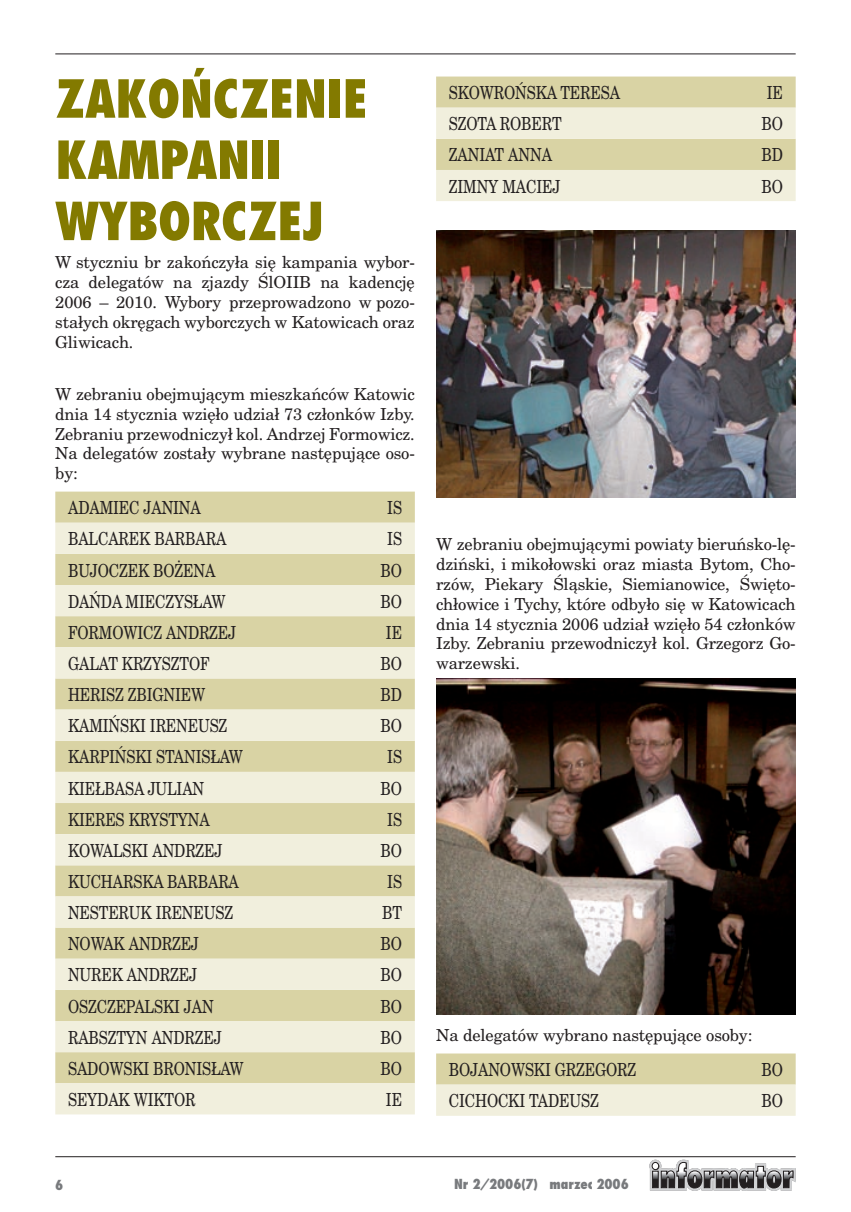
<style>
.page{position:relative;width:851px;height:1212px;background:#fff}
.page>*{position:absolute;margin:0;border:0;box-sizing:border-box;transform-origin:0 0}
.t1{font:800 51px/61.2px "Fujiyama";letter-spacing:-.01em;color:#837a00}
.t2{font:18px "New Brunswick";letter-spacing:-.01em;color:#231f20;scale:.8 1}
.t3{font:16.5px/19.8px "New Brunswick";letter-spacing:-.01em;color:#231f20;text-align:justify}
.t4{font:800 13.5px "Fujiyama";letter-spacing:-.01em;color:#787a7d}
</style>
<div class="page">
<hr style="left:55px;top:1156px;width:740px;height:1px;background:#231f20">
<svg style="left:649px;top:1159px;width:146px;height:32px"></svg>
<hr style="left:55px;top:54px;width:740px;height:1px;background:#231f20">
<div style="left:55px;top:492px;width:360px;height:31px;background:#d9d3a4"></div>
<svg style="left:55px;top:523px;width:360px;height:591px;background:#e5e1c2"></svg>
<svg style="left:436px;top:77px;width:359px;height:124px;background:#e5e1c0"></svg>
<img style="left:436px;top:231px;width:359px;height:267px">
<img style="left:436px;top:679px;width:359px;height:336px">
<svg style="left:436px;top:1053px;width:359px;height:63px;background:#e5e1c1"></svg>
<h1 class="t1" style="left:55px;top:67px;width:314px">ZAKOŃCZENIE<br>KAMPANII<br>WYBORCZEJ</h1>
<p class="t3" style="left:55px;top:252px;width:361px">W styczniu br zakończyła się kampania wybor&shy;cza delegatów na zjazdy ŚlOIIB na kadencję 2006 – 2010. Wybory przeprowadzono w pozo&shy;stałych okręgach wyborczych w Katowicach oraz Gliwicach.</p>
<p class="t3" style="left:55px;top:384px;width:361px">W zebraniu obejmującym mieszkańców Katowic dnia 14 stycznia wzięło udział 73 członków Izby.<br>Zebraniu przewodniczył kol. Andrzej Formowicz.<br>Na delegatów zostały wybrane następujące oso&shy;by:</p>
<p class="t2" style="left:68px;top:496px;width:167px">ADAMIEC JANINA</p>
<p class="t2" style="left:387px;top:496px;width:20px">IS</p>
<p class="t2" style="left:68px;top:528px;width:199px">BALCAREK BARBARA</p>
<p class="t2" style="left:387px;top:528px;width:20px">IS</p>
<p class="t2" style="left:68px;top:559px;width:186px">BUJOCZEK BOŻENA</p>
<p class="t2" style="left:380px;top:559px;width:28px">BO</p>
<p class="t2" style="left:68px;top:590px;width:198px">DAŃDA MIECZYSŁAW</p>
<p class="t2" style="left:380px;top:590px;width:28px">BO</p>
<p class="t2" style="left:68px;top:621px;width:212px">FORMOWICZ ANDRZEJ</p>
<p class="t2" style="left:386px;top:621px;width:22px">IE</p>
<p class="t2" style="left:68px;top:652px;width:178px">GALAT KRZYSZTOF</p>
<p class="t2" style="left:380px;top:652px;width:28px">BO</p>
<p class="t2" style="left:68px;top:683px;width:173px">HERISZ ZBIGNIEW</p>
<p class="t2" style="left:380px;top:683px;width:28px">BD</p>
<p class="t2" style="left:68px;top:714px;width:201px">KAMIŃSKI IRENEUSZ</p>
<p class="t2" style="left:380px;top:714px;width:28px">BO</p>
<p class="t2" style="left:68px;top:746px;width:220px">KARPIŃSKI STANISŁAW</p>
<p class="t2" style="left:387px;top:746px;width:20px">IS</p>
<p class="t2" style="left:68px;top:777px;width:172px">KIEŁBASA JULIAN</p>
<p class="t2" style="left:380px;top:777px;width:28px">BO</p>
<p class="t2" style="left:68px;top:808px;width:179px">KIERES KRYSTYNA</p>
<p class="t2" style="left:387px;top:808px;width:20px">IS</p>
<p class="t2" style="left:68px;top:839px;width:194px">KOWALSKI ANDRZEJ</p>
<p class="t2" style="left:380px;top:839px;width:28px">BO</p>
<p class="t2" style="left:68px;top:870px;width:215px">KUCHARSKA BARBARA</p>
<p class="t2" style="left:387px;top:870px;width:20px">IS</p>
<p class="t2" style="left:68px;top:901px;width:208px">NESTERUK IRENEUSZ</p>
<p class="t2" style="left:382px;top:901px;width:26px">BT</p>
<p class="t2" style="left:68px;top:932px;width:165px">NOWAK ANDRZEJ</p>
<p class="t2" style="left:380px;top:932px;width:28px">BO</p>
<p class="t2" style="left:68px;top:964px;width:163px">NUREK ANDRZEJ</p>
<p class="t2" style="left:380px;top:964px;width:28px">BO</p>
<p class="t2" style="left:68px;top:995px;width:184px">OSZCZEPALSKI JAN</p>
<p class="t2" style="left:380px;top:995px;width:28px">BO</p>
<p class="t2" style="left:68px;top:1026px;width:194px">RABSZTYN ANDRZEJ</p>
<p class="t2" style="left:380px;top:1026px;width:28px">BO</p>
<p class="t2" style="left:68px;top:1057px;width:221px">SADOWSKI BRONISŁAW</p>
<p class="t2" style="left:380px;top:1057px;width:28px">BO</p>
<p class="t2" style="left:68px;top:1088px;width:161px">SEYDAK WIKTOR</p>
<p class="t2" style="left:386px;top:1088px;width:22px">IE</p>
<p class="t2" style="left:449px;top:81px;width:215px">SKOWROŃSKA TERESA</p>
<p class="t2" style="left:766px;top:81px;width:22px">IE</p>
<p class="t2" style="left:449px;top:113px;width:142px">SZOTA ROBERT</p>
<p class="t2" style="left:761px;top:113px;width:28px">BO</p>
<p class="t2" style="left:449px;top:144px;width:130px">ZANIAT ANNA</p>
<p class="t2" style="left:761px;top:144px;width:28px">BD</p>
<p class="t2" style="left:449px;top:175px;width:141px">ZIMNY MACIEJ</p>
<p class="t2" style="left:761px;top:175px;width:28px">BO</p>
<p class="t3" style="left:436px;top:534px;width:361px">W zebraniu obejmującymi powiaty bieruńsko-lę&shy;dziński, i mikołowski oraz miasta Bytom, Cho&shy;rzów, Piekary Śląskie, Siemianowice, Święto&shy;chłowice i Tychy, które odbyło się w Katowicach dnia 14 stycznia 2006 udział wzięło 54 członków Izby. Zebraniu przewodniczył kol. Grzegorz Go&shy;warzewski.</p>
<p class="t3" style="left:436px;top:1025px;width:317px">Na delegatów wybrano następujące osoby:</p>
<p class="t2" style="left:449px;top:1058px;width:236px">BOJANOWSKI GRZEGORZ</p>
<p class="t2" style="left:761px;top:1058px;width:28px">BO</p>
<p class="t2" style="left:449px;top:1089px;width:189px">CICHOCKI TADEUSZ</p>
<p class="t2" style="left:761px;top:1089px;width:28px">BO</p>
<p class="t4" style="left:454px;top:1174px;width:176px">NR 2/2006(7) MARZEC 2006</p>
</div>
